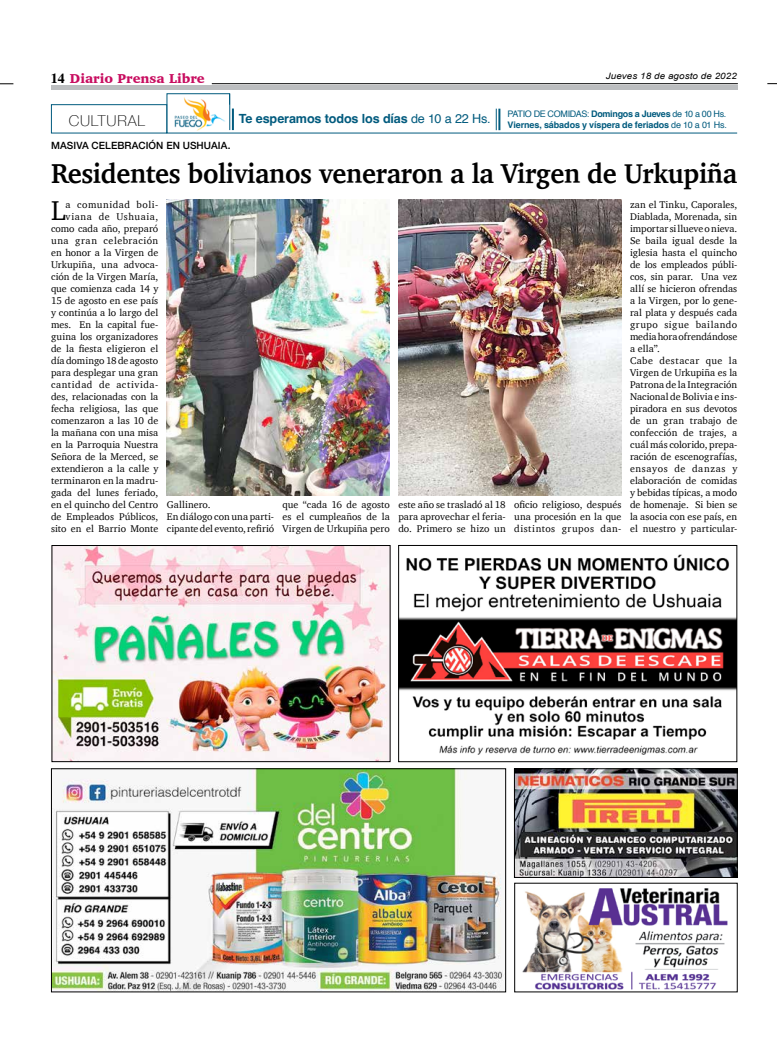
<style>
.page{position:relative;width:777px;height:1063px;background:#fff}
.page>*{position:absolute;margin:0;border:0;box-sizing:border-box;transform-origin:0 0}
.t1{font:700 28px "Charter";letter-spacing:-.01em;color:#000;scale:.95 1}
.t2{font:27.9px "Charter";color:#000}
.t3{font:100 15px "Helvetica Neue";letter-spacing:.05em;color:#000}
.t4{font:900 13.2px "Charter";color:#c80c5f}
.t5{font:700 12.6px "Helvetica";letter-spacing:-.01em;color:#025b7e}
.t6{font:10px/12px "Charter";letter-spacing:.005em;color:#000;text-align:justify}
.t7{font:500 10px "Helvetica Neue";letter-spacing:.01em;color:#000}
.t8{font:700 9px/11px "Helvetica";letter-spacing:-.01em;color:#025b7e}
.t9{font:italic 8.8px "Arial";letter-spacing:.01em;color:#000;scale:1.11 1}
.s1{font-family:"Times";font-weight:700;font-size:14px;color:#000}
.s2{font-weight:400}
</style>
<div class="page">
<hr style="left:212px;top:83px;width:526px;height:1px;background:#000">
<svg style="left:0;top:84px;width:13px;height:1px"></svg>
<div style="left:51px;top:85px;width:686px;height:5px;background:#bcbec0"></div>
<img style="left:53px;top:771px;width:451px;height:219px">
<div style="left:51px;top:769px;width:455px;height:223px;border:1px solid #000"></div>
<img style="left:522px;top:888px;width:206px;height:102px">
<img style="left:516px;top:771px;width:219px;height:105px">
<div style="left:514px;top:769px;width:223px;height:109px;border:1px solid #000"></div>
<img style="left:54px;top:547px;width:334px;height:213px">
<div style="left:52px;top:545px;width:338px;height:217px;border:1px solid #000"></div>
<img style="left:400px;top:554px;width:335px;height:201px">
<div style="left:398px;top:545px;width:339px;height:217px;border:1px solid #000"></div>
<svg style="left:166px;top:93px;width:571px;height:41px"></svg>
<hr style="left:498px;top:109px;width:2px;height:21px;background:#025b7e">
<div style="left:51px;top:104px;width:116px;height:29px;background:#fff;border:1px solid #025b7e"></div>
<img style="left:169px;top:96px;width:58px;height:35px">
<img style="left:167px;top:199px;width:223px;height:296px">
<img style="left:398px;top:199px;width:223px;height:296px">
<h3 class="t4" style="left:51px;top:70px;width:155px"><span class="s1">14</span> Diario Prensa Libre</h3>
<p class="t9" style="left:606px;top:70px;width:119px">Jueves 18 de agosto de 2022</p>
<p class="t8" style="left:507px;top:109px;width:221px"><span class="s2">PATIO DE COMIDAS:</span> Domingos a Jueves <span class="s2">de 10 a 00 Hs.<br></span>Viernes, sábados y víspera de feriados <span class="s2">de 10 a 01 Hs.</span></p>
<h3 class="t3" style="left:69px;top:109px;width:78px">CULTURAL</h3>
<p class="t5" style="left:239px;top:111px;width:253px">Te esperamos todos los días <span class="s2">de 10 a 22 Hs.</span></p>
<p class="t7" style="left:51px;top:138px;width:181px">MASIVA CELEBRACIÓN EN USHUAIA.</p>
<h1 class="t1" style="left:51px;top:150px;width:724px">Residentes bolivianos veneraron a la Virgen de Urkupiña</h1>
<p class="t6" style="left:51px;top:199px;width:109px;text-align:right">a comunidad boli&shy;viana de Ushuaia, como cada año, preparó una gran celebración en honor a la Virgen de<br>Urkupiña, una advoca&shy;ción de la Virgen María, que comienza cada 14 y<br>15 de agosto en ese país y continúa a lo largo del mes. En la capital fue&shy;guina los organizadores de la fiesta eligieron el día domingo 18 de agosto para desplegar una gran cantidad de activida&shy;des, relacionadas con la fecha religiosa, las que comenzaron a las 10 de la mañana con una misa en la Parroquia Nuestra<br>Señora de la Merced, se extendieron a la calle y terminaron en la madru&shy;gada del lunes feriado, en el quincho del Centro de Empleados Públicos, sito en el Barrio Monte</p>
<h2 class="t2" style="left:51px;top:187px;width:16px">L</h2>
<p class="t6" style="left:167px;top:499px;width:109px;text-align:left">Gallinero.<br>En diálogo con una parti&shy;cipante del evento, refirió</p>
<p class="t6" style="left:283px;top:499px;width:109px">que “cada 16 de agosto es el cumpleaños de la Virgen de Urkupiña pero</p>
<p class="t6" style="left:398px;top:499px;width:109px">este año se trasladó al 18 para aprovechar el feria&shy;do. Primero se hizo un</p>
<p class="t6" style="left:514px;top:499px;width:109px">oficio religioso, después una procesión en la que distintos grupos dan-</p>
<p class="t6" style="left:630px;top:199px;width:109px;text-align:left">zan el Tinku, Caporales,<br>Diablada, Morenada, sin importar si llueve o nieva.<br>Se baila igual desde la iglesia hasta el quincho de los empleados públi&shy;cos, sin parar. Una vez allí se hicieron ofrendas a la Virgen, por lo gene&shy;ral plata y después cada grupo sigue bailando media hora ofrendándose a ella”.<br>Cabe destacar que la<br>Virgen de Urkupiña es la<br>Patrona de la Integración<br>Nacional de Bolivia e ins&shy;piradora en sus devotos de un gran trabajo de confección de trajes, a cuál más colorido, prepa&shy;ración de escenografías, ensayos de danzas y elaboración de comidas y bebidas típicas, a modo de homenaje. Si bien se la asocia con ese país, en el nuestro y particular-</p>
</div>
